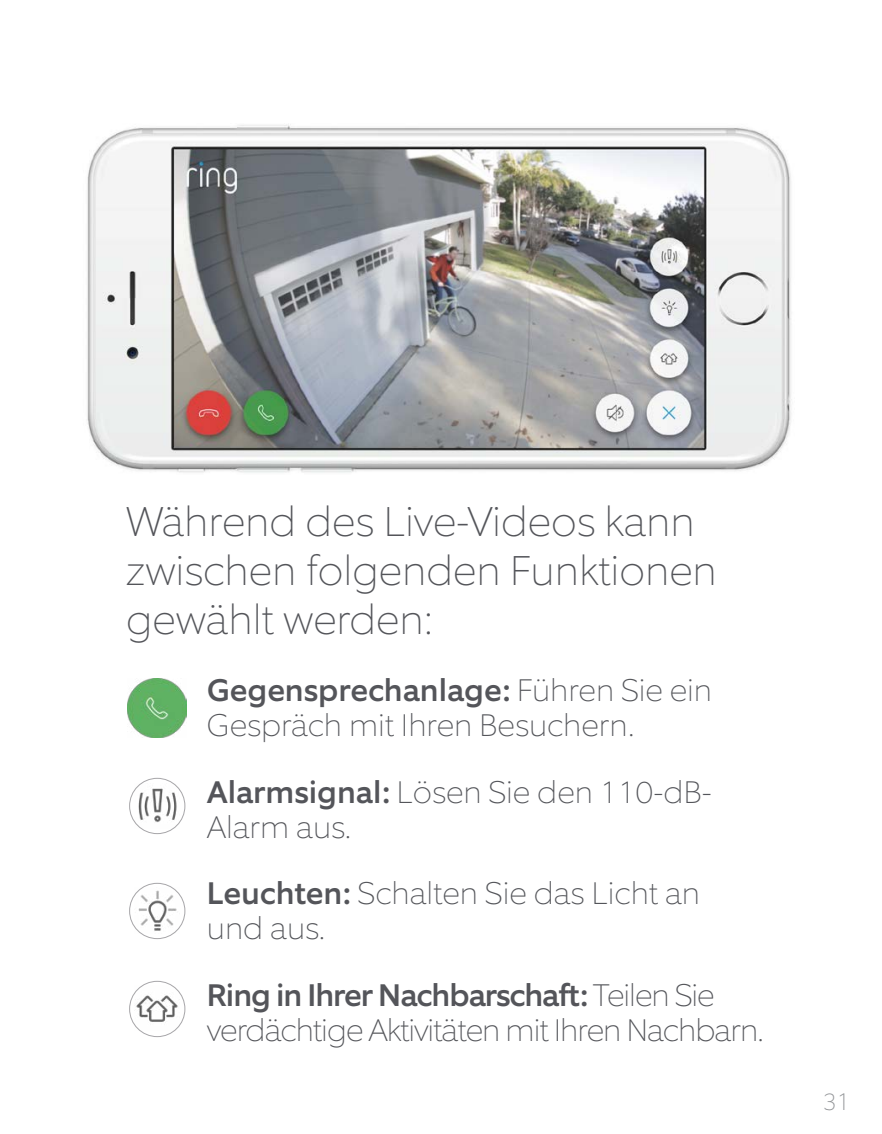
<style>
.page{position:relative;width:882px;height:1134px;background:#fff}
.page>*{position:absolute;margin:0;border:0;box-sizing:border-box;transform-origin:0 0}
.Body_Copy_Smaller{font:100 42px/49px "Equip";color:#54555a}
.Body_Copy_Smaller-2{font:100 31.5px/35px "Equip";color:#54555a}
.Body_Copy_Smaller-3{font:100 31.5px/35px "Equip";letter-spacing:-.03em;color:#54555a}
.t1{font:100 24.5px "Equip";color:#939598}
.s1{font-weight:500}
</style>
<div class="page">
<img style="left:87px;top:124px;width:705px;height:349px">
<img style="left:128px;top:679px;width:59px;height:58px">
<svg style="left:130px;top:778px;width:55px;height:56px"></svg>
<div style="left:129px;top:778px;width:56px;height:56px;border:1px solid #a7a6a9;border-radius:50%"></div>
<img style="left:135px;top:783px;width:44px;height:46px">
<svg style="left:130px;top:883px;width:55px;height:56px"></svg>
<div style="left:129px;top:883px;width:56px;height:56px;border:1px solid #a7a6a9;border-radius:50%"></div>
<img style="left:135px;top:888px;width:44px;height:45px">
<svg style="left:130px;top:981px;width:55px;height:56px"></svg>
<div style="left:129px;top:981px;width:56px;height:56px;border:1px solid #a7a6a9;border-radius:50%"></div>
<img style="left:135px;top:985px;width:45px;height:46px">
<p class="Body_Copy_Smaller" style="left:126px;top:496px;width:592px">Während des Live-Videos kann zwischen folgenden Funktionen gewählt werden:</p>
<p class="Body_Copy_Smaller-2" style="left:207px;top:673px;width:507px"><span class="s1">Gegensprechanlage:</span> Führen Sie ein<br>Gespräch mit Ihren Besuchern.</p>
<p class="Body_Copy_Smaller-2" style="left:207px;top:774px;width:507px"><span class="s1">Alarmsignal:</span> Lösen Sie den 110-dB-<br>Alarm aus.</p>
<p class="Body_Copy_Smaller-2" style="left:207px;top:876px;width:495px"><span class="s1">Leuchten:</span> Schalten Sie das Licht an und aus.</p>
<p class="Body_Copy_Smaller-3" style="left:207px;top:977px;width:558px"><span class="s1">Ring in Ihrer Nachbarschaft:</span> Teilen Sie verdächtige Aktivitäten mit Ihren Nachbarn.</p>
<p class="t1" style="left:823px;top:1086px;width:29px">31</p>
</div>
